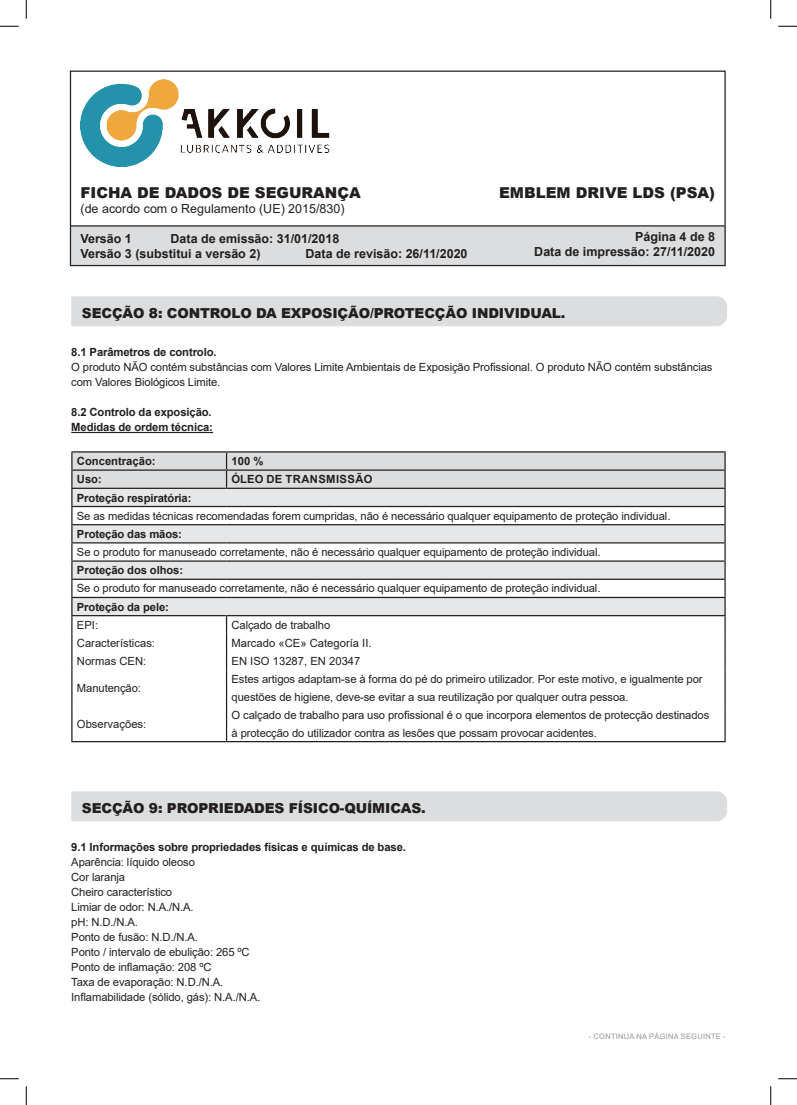
<style>
.page{position:relative;width:797px;height:1105px;background:#fff}
.page>*{position:absolute;margin:0;border:0;box-sizing:border-box;transform-origin:0 0}
.t1{font:900 15px "Arial";color:#231f20}
.t2{font:900 13.75px "Arial";letter-spacing:-.01em;color:#231f20}
.t3{font:700 12.5px/15px "Arial";color:#231f20}
.t4{font:12.5px "Arial";color:#231f20}
.t5{font:11.25px/17.5px "Arial";letter-spacing:-.01em;color:#231f20}
.t6{font:700 11.25px "Arial";letter-spacing:-.01em;color:#231f20}
.t7{font:700 11.25px "Arial";letter-spacing:.035em;color:#231f20}
.t8{font:7.5px "Arial";letter-spacing:.035em;color:#939598}
</style>
<div class="page">
<div style="left:70px;top:227px;width:655px;height:39px;background:#dcdddf"></div>
<div style="left:70px;top:71px;width:655px;height:195px;border:1px solid #231f20"></div>
<img style="left:80px;top:79px;width:250px;height:88px">
<hr style="left:70px;top:225px;width:654px;height:2px;background:#231f20">
<hr style="left:71px;top:432px;width:142px;height:1px;background:#231f20">
<div style="left:71px;top:296px;width:656px;height:30px;background:#dcdddf"></div>
<hr style="left:71px;top:451px;width:155px;height:2px;background:#231f20">
<hr style="left:226px;top:451px;width:499px;height:2px;background:#231f20">
<svg style="left:71px;top:452px;width:654px;height:218px"></svg>
<hr style="left:71px;top:670px;width:1px;height:36px;background:#231f20">
<hr style="left:226px;top:670px;width:1px;height:36px;background:#231f20">
<hr style="left:724px;top:670px;width:1px;height:36px;background:#231f20">
<hr style="left:71px;top:706px;width:1px;height:35px;background:#231f20">
<hr style="left:226px;top:706px;width:1px;height:35px;background:#231f20">
<hr style="left:724px;top:706px;width:1px;height:35px;background:#231f20">
<hr style="left:71px;top:741px;width:155px;height:1px;background:#231f20">
<hr style="left:226px;top:741px;width:499px;height:1px;background:#231f20">
<div style="left:71px;top:791px;width:656px;height:30px;background:#dcdddf"></div>
<svg style="left:0;top:25px;width:19px;height:2px"></svg>
<svg style="left:778px;top:25px;width:19px;height:2px"></svg>
<svg style="left:0;top:1078px;width:19px;height:1px"></svg>
<svg style="left:778px;top:1078px;width:19px;height:1px"></svg>
<svg style="left:25px;top:0;width:2px;height:19px"></svg>
<svg style="left:25px;top:1086px;width:2px;height:19px"></svg>
<svg style="left:770px;top:0;width:1px;height:19px"></svg>
<svg style="left:770px;top:1086px;width:1px;height:19px"></svg>
<h1 class="t1" style="left:80px;top:182px;width:282px">FICHA DE DADOS DE SEGURANÇA</h1>
<p class="t4" style="left:80px;top:200px;width:265px">(de acordo com o Regulamento (UE) 2015/830)</p>
<p class="t3" style="left:80px;top:231px;width:53px">Versão 1</p>
<p class="t3" style="left:80px;top:231px;width:260px;text-indent:90px">Data de emissão: 31/01/2018<br>Versão 3 (substitui a versão 2)</p>
<p class="t3" style="left:305px;top:246px;width:163px">Data de revisão: 26/11/2020</p>
<h1 class="t1" style="left:499px;top:182px;width:217px">EMBLEM DRIVE LDS (PSA)</h1>
<p class="t3" style="left:534px;top:229px;width:182px;text-align:right">Página 4 de 8<br>Data de impressão: 27/11/2020</p>
<p class="t2" style="left:82px;top:303px;width:485px">SECÇÃO 8: CONTROLO DA EXPOSIÇÃO/PROTECÇÃO INDIVIDUAL.</p>
<p class="t6" style="left:71px;top:344px;width:147px">8.1 Parâmetros de controlo.</p>
<p class="t5" style="left:71px;top:358px;width:642px">O produto NÃO contém substâncias com Valores Limite Ambientais de Exposição Profissional. O produto NÃO contém substâncias</p>
<p class="t5" style="left:71px;top:373px;width:151px">com Valores Biológicos Limite.</p>
<p class="t6" style="left:71px;top:404px;width:142px">8.2 Controlo da exposição.</p>
<p class="t6" style="left:71px;top:419px;width:143px">Medidas de ordem técnica:</p>
<p class="t6" style="left:77px;top:453px;width:80px">Concentração:</p>
<p class="t6" style="left:231px;top:453px;width:33px">100 %</p>
<p class="t6" style="left:77px;top:471px;width:26px">Uso:</p>
<p class="t7" style="left:231px;top:471px;width:143px">ÓLEO DE TRANSMISSÃO</p>
<p class="t6" style="left:77px;top:490px;width:116px">Proteção respiratória:</p>
<p class="t5" style="left:77px;top:507px;width:595px">Se as medidas técnicas recomendadas forem cumpridas, não é necessário qualquer equipamento de proteção individual.</p>
<p class="t6" style="left:77px;top:526px;width:107px">Proteção das mãos:</p>
<p class="t5" style="left:77px;top:543px;width:525px">Se o produto for manuseado corretamente, não é necessário qualquer equipamento de proteção individual.</p>
<p class="t6" style="left:77px;top:562px;width:108px">Proteção dos olhos:</p>
<p class="t5" style="left:77px;top:580px;width:525px">Se o produto for manuseado corretamente, não é necessário qualquer equipamento de proteção individual.</p>
<p class="t6" style="left:77px;top:599px;width:93px">Proteção da pele:</p>
<p class="t5" style="left:77px;top:616px;width:23px">EPI:</p>
<p class="t5" style="left:231px;top:616px;width:100px">Calçado de trabalho</p>
<p class="t5" style="left:77px;top:634px;width:80px">Características:</p>
<p class="t5" style="left:231px;top:634px;width:142px">Marcado «CE» Categoría II.</p>
<p class="t5" style="left:77px;top:652px;width:71px">Normas CEN:</p>
<p class="t5" style="left:231px;top:652px;width:130px">EN ISO 13287, EN 20347</p>
<p class="t5" style="left:77px;top:679px;width:66px">Manutenção:</p>
<p class="t5" style="left:231px;top:671px;width:472px">Estes artigos adaptam-se à forma do pé do primeiro utilizador. Por este motivo, e igualmente por questões de higiene, deve-se evitar a sua reutilização por qualquer outra pessoa.</p>
<p class="t5" style="left:77px;top:715px;width:71px">Observações:</p>
<p class="t5" style="left:231px;top:706px;width:479px">O calçado de trabalho para uso profissional é o que incorpora elementos de protecção destinados à protecção do utilizador contra as lesões que possam provocar acidentes.</p>
<p class="t2" style="left:82px;top:798px;width:345px">SECÇÃO 9: PROPRIEDADES FÍSICO-QUÍMICAS.</p>
<p class="t6" style="left:71px;top:839px;width:336px">9.1 Informações sobre propriedades físicas e químicas de base.</p>
<p class="t5" style="left:71px;top:853px;width:125px">Aparência: líquido oleoso</p>
<p class="t5" style="left:71px;top:868px;width:55px">Cor laranja</p>
<p class="t5" style="left:71px;top:883px;width:102px">Cheiro característico</p>
<p class="t5" style="left:71px;top:898px;width:124px">Limiar de odor: N.A./N.A.</p>
<p class="t5" style="left:71px;top:913px;width:68px">pH: N.D./N.A.</p>
<p class="t5" style="left:71px;top:928px;width:128px">Ponto de fusão: N.D./N.A.</p>
<p class="t5" style="left:71px;top:943px;width:180px">Ponto / intervalo de ebulição: 265 ºC</p>
<p class="t5" style="left:71px;top:958px;width:142px">Ponto de inflamação: 208 ºC</p>
<p class="t5" style="left:71px;top:973px;width:153px">Taxa de evaporação: N.D./N.A.</p>
<p class="t5" style="left:71px;top:988px;width:190px">Inflamabilidade (sólido, gás): N.A./N.A.</p>
<p class="t8" style="left:589px;top:1031px;width:138px">- CONTINUA NA PÁGINA SEGUINTE -</p>
</div>
